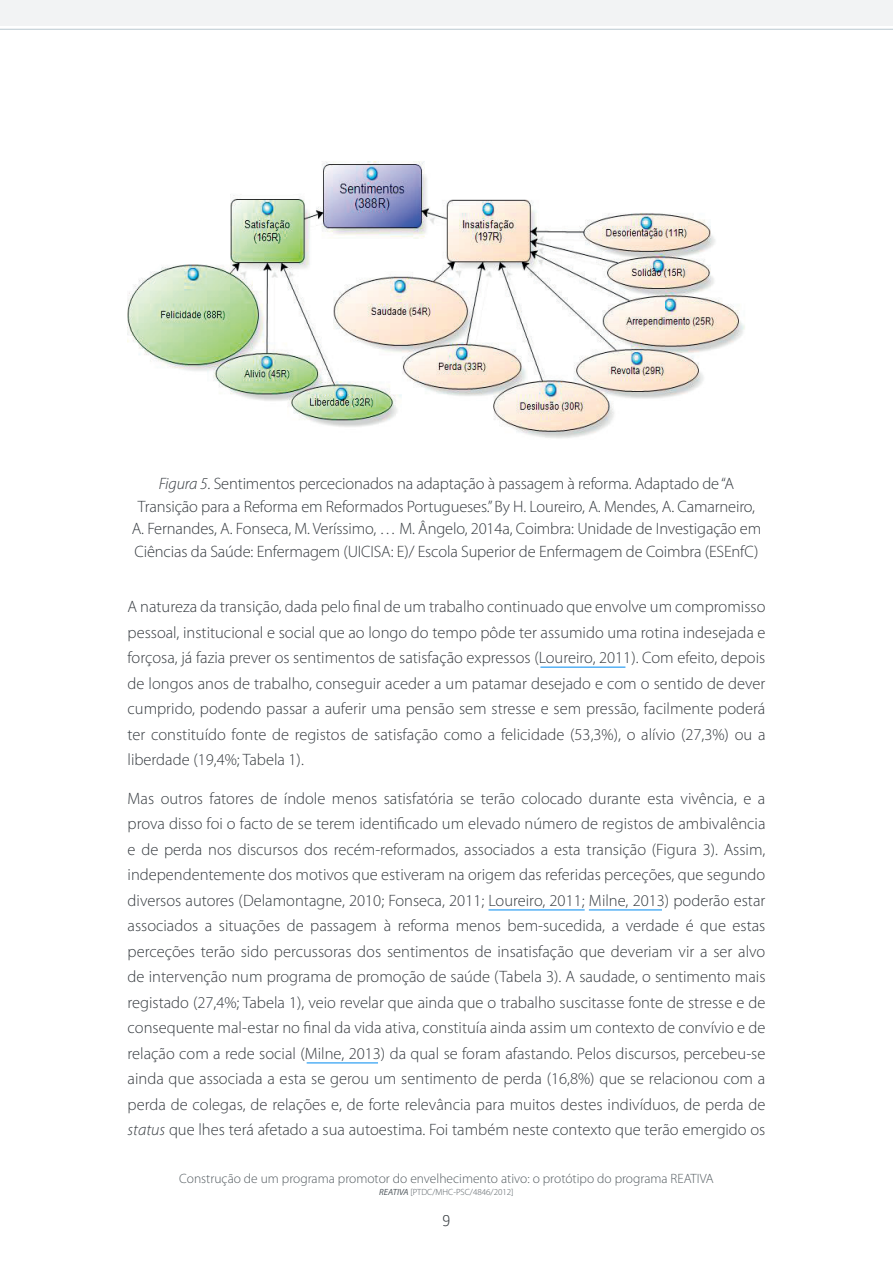
<style>
.page{position:relative;width:893px;height:1263px;background:#fff}
.page>*{position:absolute;margin:0;border:0;box-sizing:border-box;transform-origin:0 0}
.t1{font:300 16.5px/25.5px "Myriad Pro";letter-spacing:-.01em;color:#363b40;text-align:justify}
.t2{font:300 15px "Sanuk";color:#363b40}
.t3{font:300 13.5px "Myriad Pro";color:#545c61}
.t4{font:300 9px "Myriad Pro";color:#545c61}
.s1{font-style:italic}
.s2{font-weight:400;font-style:italic}
</style>
<div class="page">
<hr style="left:0;top:29px;width:893px;height:1px;background:#b9c7cf">
<div style="left:0;top:0;width:893px;height:26px;background:#f2f3f4"></div>
<img style="left:128px;top:161px;width:617px;height:277px">
<hr style="left:540px;top:666px;width:85px;height:2px;background:#55b1f5">
<hr style="left:488px;top:909px;width:97px;height:2px;background:#55b1f5">
<hr style="left:589px;top:909px;width:73px;height:2px;background:#55b1f5">
<hr style="left:307px;top:1062px;width:71px;height:2px;background:#55b1f5">
<p class="t1" style="left:132px;top:472px;width:631px;line-height:22.5px;text-align:center"><span class="s1">Figura 5</span>. Sentimentos percecionados na adaptação à passagem à reforma. Adaptado de “A Transição para a Reforma em Reformados Portugueses.” By H. Loureiro, A. Mendes, A. Camarneiro, A. Fernandes, A. Fonseca, M. Veríssimo, … M. Ângelo, 2014a, Coimbra: Unidade de Investigação em Ciências da Saúde: Enfermagem (UICISA: E)/ Escola Superior de Enfermagem de Coimbra (ESEnfC)</p>
<p class="t1" style="left:128px;top:594px;width:639px">A natureza da transição, dada pelo final de um trabalho continuado que envolve um compromisso pessoal, institucional e social que ao longo do tempo pôde ter assumido uma rotina indesejada e forçosa, já fazia prever os sentimentos de satisfação expressos (Loureiro, 2011). Com efeito, depois de longos anos de trabalho, conseguir aceder a um patamar desejado e com o sentido de dever cumprido, podendo passar a auferir uma pensão sem stresse e sem pressão, facilmente poderá ter constituído fonte de registos de satisfação como a felicidade (53,3%), o alívio (27,3%) ou a liberdade (19,4%; Tabela 1).</p>
<p class="t1" style="left:128px;top:785px;width:639px">Mas outros fatores de índole menos satisfatória se terão colocado durante esta vivência, e a prova disso foi o facto de se terem identificado um elevado número de registos de ambivalência e de perda nos discursos dos recém-reformados, associados a esta transição (Figura 3). Assim, independentemente dos motivos que estiveram na origem das referidas perceções, que segundo diversos autores (Delamontagne, 2010; Fonseca, 2011; Loureiro, 2011; Milne, 2013) poderão estar associados a situações de passagem à reforma menos bem-sucedida, a verdade é que estas perceções terão sido percussoras dos sentimentos de insatisfação que deveriam vir a ser alvo de intervenção num programa de promoção de saúde (Tabela 3). A saudade, o sentimento mais registado (27,4%; Tabela 1), veio revelar que ainda que o trabalho suscitasse fonte de stresse e de consequente mal-estar no final da vida ativa, constituía ainda assim um contexto de convívio e de relação com a rede social (Milne, 2013) da qual se foram afastando. Pelos discursos, percebeu-se ainda que associada a esta se gerou um sentimento de perda (16,8%) que se relacionou com a perda de colegas, de relações e, de forte relevância para muitos destes indivíduos, de perda de <span class="s1">status</span> que lhes terá afetado a sua autoestima. Foi também neste contexto que terão emergido os</p>
<p class="t3" style="left:179px;top:1170px;width:536px">Construção de um programa promotor do envelhecimento ativo: o protótipo do programa REATIVA</p>
<p class="t4" style="left:379px;top:1187px;width:136px"><span class="s2">REATIVA</span> [PTDC/MHC-PSC/4846/2012]</p>
<p class="t2" style="left:442px;top:1210px;width:10px">9</p>
</div>
